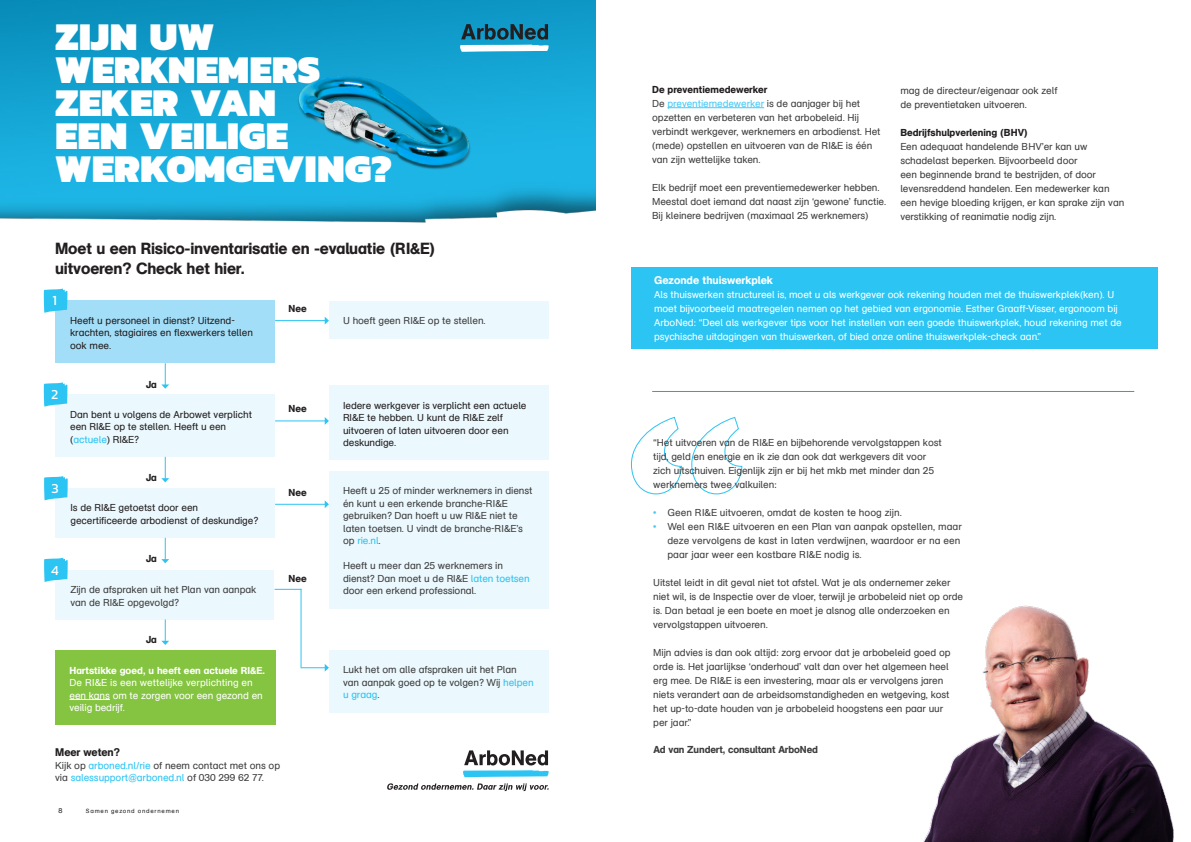
<style>
.page{position:relative;width:1191px;height:842px;background:#fff}
.page>*{position:absolute;margin:0;border:0;box-sizing:border-box;transform-origin:0 0}
.t1{font:900 40px/33px "Kanit";color:#fff}
.t2{font:16px/20px "AG Schoolbook Medium A";letter-spacing:-.01em;color:#231f20}
.t3{font:14px "Kanit";color:#fff}
.Alineakop_Bold_Wit_1{font:11px "AG Schoolbook Medium A";color:#fff}
.t4{font:11px "AG Schoolbook Medium A";letter-spacing:-.01em;color:#231f20}
.alineatekst_10{font:10px/14px "AG Schoolbook Regular A";letter-spacing:-.01em;color:#3e3e3f}
.alineatekst_10_WIT{font:10px/14px "AG Schoolbook Regular A";letter-spacing:-.01em;color:#fff}
.t5{font:10px/12.5px "AG Schoolbook Regular A";letter-spacing:-.01em;color:#231f20}
.Platte_tekst{font:10px/12.5px "AG Schoolbook Regular A";letter-spacing:-.01em;color:#3e3e3f}
.Alineakop_zwart_bold{font:10px "AG Schoolbook Medium A";color:#231f20}
.t6{font:10px "AG Schoolbook Medium A";color:#fff}
.t7{font:10px "AG Schoolbook Medium A";letter-spacing:-.01em;color:#3e3e3f}
.JA_NEE{font:10px "AG Schoolbook Medium A";letter-spacing:-.01em;color:#231f20}
.t8{font:7px "AG Schoolbook Regular A";color:#231f20}
.t9{font:6px "AG Schoolbook Regular A";letter-spacing:.13em;color:#231f20}
.s1{color:#2bc4f3}
.s2{color:#47c9f4}
</style>
<div class="page">
<svg style="left:631px;top:416px;width:112px;height:79px"></svg>
<hr style="left:652px;top:391px;width:482px;height:1px;background:#00aeef">
<img style="left:923px;top:605px;width:251px;height:237px">
<hr style="left:667px;top:107px;width:97px;height:1px;background:#47c9f4">
<div style="left:631px;top:267px;width:526px;height:82px;background:#2bc4f3"></div>
<div style="left:329px;top:301px;width:220px;height:37px;background:#ebf8fd"></div>
<img style="left:0;top:0;width:595px;height:222px">
<svg style="left:460px;top:24px;width:89px;height:28px;background:#36849e"></svg>
<img style="left:279px;top:47px;width:241px;height:176px">
<div style="left:56px;top:301px;width:219px;height:62px;background:#a3def8"></div>
<svg style="left:44px;top:289px;width:23px;height:24px"></svg>
<div style="left:56px;top:394px;width:219px;height:63px;background:#ebf8fd"></div>
<svg style="left:44px;top:382px;width:23px;height:25px"></svg>
<div style="left:56px;top:488px;width:219px;height:50px;background:#ebf8fd"></div>
<svg style="left:44px;top:476px;width:24px;height:25px"></svg>
<div style="left:56px;top:570px;width:218px;height:50px;background:#ebf8fd"></div>
<svg style="left:44px;top:558px;width:24px;height:24px"></svg>
<div style="left:329px;top:385px;width:220px;height:75px;background:#ebf8fd"></div>
<div style="left:329px;top:471px;width:220px;height:137px;background:#ebf8fd"></div>
<div style="left:329px;top:650px;width:220px;height:62px;background:#ebf8fd"></div>
<div style="left:56px;top:651px;width:220px;height:74px;background:#84c440"></div>
<hr style="left:69px;top:699px;width:41px;height:1px;background:#fff">
<svg style="left:161px;top:363px;width:8px;height:26px"></svg>
<hr style="left:275px;top:320px;width:50px;height:1px;background:#2bc4f3">
<svg style="left:325px;top:317px;width:4px;height:7px"></svg>
<hr style="left:275px;top:420px;width:50px;height:1px;background:#2bc4f3">
<svg style="left:325px;top:417px;width:4px;height:8px"></svg>
<hr style="left:275px;top:504px;width:50px;height:1px;background:#2bc4f3">
<svg style="left:325px;top:500px;width:4px;height:8px"></svg>
<svg style="left:301px;top:664px;width:28px;height:8px"></svg>
<svg style="left:161px;top:457px;width:8px;height:25px"></svg>
<svg style="left:161px;top:538px;width:8px;height:25px"></svg>
<svg style="left:161px;top:619px;width:8px;height:26px"></svg>
<hr style="left:300px;top:589px;width:1px;height:79px;background:#2bc4f3">
<svg style="left:275px;top:589px;width:26px;height:1px"></svg>
<svg style="left:463px;top:750px;width:86px;height:27px"></svg>
<svg style="left:387px;top:783px;width:162px;height:8px"></svg>
<p class="t1" style="left:55px;top:18px;width:338px">ZIJN UW<br>WERKNEMERS<br>ZEKER VAN<br>EEN VEILIGE<br>WERKOMGEVING?</p>
<p class="t2" style="left:55px;top:239px;width:382px">Moet u een Risico-inventarisatie en -evaluatie (RI&amp;E) uitvoeren? Check het hier.</p>
<p class="t3" style="left:53px;top:291px;width:6px">1</p>
<p class="JA_NEE" style="left:289px;top:302px;width:20px">Nee</p>
<p class="t5" style="left:70px;top:314px;width:166px">Heeft u personeel in dienst? Uitzend-</p>
<p class="alineatekst_10" style="left:343px;top:314px;width:144px">U hoeft geen RI&amp;E op te stellen.</p>
<p class="t5" style="left:70px;top:327px;width:184px">krachten, stagiaires en flexwerkers tellen ook mee.</p>
<p class="t3" style="left:51px;top:384px;width:9px">2</p>
<p class="t3" style="left:51px;top:478px;width:9px">3</p>
<p class="t3" style="left:51px;top:560px;width:9px">4</p>
<p class="JA_NEE" style="left:146px;top:378px;width:12px">Ja</p>
<p class="t5" style="left:70px;top:408px;width:183px">Dan bent u volgens de Arbowet verplicht een RI&amp;E op te stellen. Heeft u een (<span class="s1">actuele</span>) RI&amp;E?</p>
<p class="JA_NEE" style="left:146px;top:471px;width:12px">Ja</p>
<p class="t5" style="left:70px;top:502px;width:189px">Is de RI&amp;E getoetst door een gecertificeerde arbodienst of deskundige?</p>
<p class="JA_NEE" style="left:146px;top:552px;width:12px">Ja</p>
<p class="alineatekst_10" style="left:70px;top:583px;width:187px;line-height:12.5px">Zijn de afspraken uit het Plan van aanpak van de RI&amp;E opgevolgd?</p>
<p class="JA_NEE" style="left:289px;top:403px;width:20px">Nee</p>
<p class="JA_NEE" style="left:289px;top:486px;width:20px">Nee</p>
<p class="JA_NEE" style="left:289px;top:572px;width:20px">Nee</p>
<p class="t5" style="left:343px;top:399px;width:185px">Iedere werkgever is verplicht een actuele<br>RI&amp;E te hebben. U kunt de RI&amp;E zelf uitvoeren of laten uitvoeren door een deskundige.</p>
<p class="Platte_tekst" style="left:343px;top:485px;width:191px">Heeft u 25 of minder werknemers in dienst én kunt u een erkende branche-RI&amp;E gebruiken? Dan hoeft u uw RI&amp;E niet te laten toetsen. U vindt de branche-RI&amp;E’s op <span class="s1">rie.nl</span>.</p>
<p class="Platte_tekst" style="left:343px;top:560px;width:188px">Heeft u meer dan 25 werknemers in dienst? Dan moet u de RI&amp;E <span class="s1">laten toetsen </span>door een erkend professional.</p>
<p class="JA_NEE" style="left:146px;top:634px;width:12px">Ja</p>
<p class="t6" style="left:69px;top:664px;width:197px">Hartstikke goed, u heeft een actuele RI&amp;E.</p>
<p class="alineatekst_10_WIT" style="left:69px;top:676px;width:195px;line-height:12.5px">De RI&amp;E is een wettelijke verplichting en een kans om te zorgen voor een gezond en veilig bedrijf.</p>
<p class="t4" style="left:55px;top:746px;width:66px">Meer weten?</p>
<p class="alineatekst_10" style="left:55px;top:759px;width:226px;line-height:12.5px">Kijk op <span class="s1">arboned.nl/rie</span> of neem contact met ons op via <span class="s1">salessupport@arboned.nl</span> of 030 299 62 77.</p>
<p class="t8" style="left:58px;top:807px;width:5px">8</p>
<p class="t9" style="left:86px;top:808px;width:95px">Samen gezond ondernemen</p>
<p class="alineatekst_10" style="left:343px;top:664px;width:192px;line-height:12.5px">Lukt het om alle afspraken uit het Plan van aanpak goed op te volgen? Wij <span class="s1">helpen u graag</span>.</p>
<p class="Alineakop_zwart_bold" style="left:652px;top:83px;width:117px">De preventiemedewerker</p>
<p class="alineatekst_10" style="left:652px;top:97px;width:230px">De <span class="s2">preventiemedewerker</span> is de aanjager bij het opzetten en verbeteren van het arbobeleid. Hij verbindt werkgever, werknemers en arbodienst. Het (mede) opstellen en uitvoeren van de RI&amp;E is één van zijn wettelijke taken.</p>
<p class="alineatekst_10" style="left:652px;top:181px;width:235px">Elk bedrijf moet een preventiemedewerker hebben.<br>Meestal doet iemand dat naast zijn ‘gewone’ functie.<br>Bij kleinere bedrijven (maximaal 25 werknemers)</p>
<p class="alineatekst_10" style="left:900px;top:84px;width:159px">mag de directeur/eigenaar ook zelf</p>
<p class="alineatekst_10" style="left:900px;top:98px;width:128px">de preventietaken uitvoeren.</p>
<p class="Alineakop_zwart_bold" style="left:900px;top:127px;width:129px">Bedrijfshulpverlening (BHV)</p>
<p class="alineatekst_10" style="left:900px;top:140px;width:225px">Een adequaat handelende BHV’er kan uw schadelast beperken. Bijvoorbeeld door<br>een beginnende brand te bestrijden, of door levensreddend handelen. Een medewerker kan een hevige bloeding krijgen, er kan sprake zijn van verstikking of reanimatie nodig zijn.</p>
<p class="Alineakop_Bold_Wit_1" style="left:654px;top:274px;width:120px">Gezonde thuiswerkplek</p>
<p class="alineatekst_10_WIT" style="left:654px;top:288px;width:469px">Als thuiswerken structureel is, moet u als werkgever ook rekening houden met de thuiswerkplek(ken). U moet bijvoorbeeld maatregelen nemen op het gebied van ergonomie. Esther Graaff-Visser, ergonoom bij ArboNed: “Deel als werkgever tips voor het instellen van een goede thuiswerkplek, houd rekening met de psychische uitdagingen van thuiswerken, of bied onze online thuiswerkplek-check aan.”</p>
<p class="alineatekst_10" style="left:653px;top:435px;width:290px">“Het uitvoeren van de RI&amp;E en bijbehorende vervolgstappen kost tijd, geld en energie en ik zie dan ook dat werkgevers dit voor zich uitschuiven. Eigenlijk zijn er bij het mkb met minder dan 25 werknemers twee valkuilen:</p>
<p class="alineatekst_10" style="left:653px;top:505px;width:250px"><span class="s2">•</span> Geen RI&amp;E uitvoeren, omdat de kosten te hoog zijn.</p>
<p class="alineatekst_10" style="left:667px;top:519px;width:296px;text-indent:-14px"><span class="s2">•</span> Wel een RI&amp;E uitvoeren en een Plan van aanpak opstellen, maar deze vervolgens de kast in laten verdwijnen, waardoor er na een paar jaar weer een kostbare RI&amp;E nodig is.</p>
<p class="alineatekst_10" style="left:653px;top:575px;width:311px">Uitstel leidt in dit geval niet tot afstel. Wat je als ondernemer zeker niet wil, is de Inspectie over de vloer, terwijl je arbobeleid niet op orde is. Dan betaal je een boete en moet je alsnog alle onderzoeken en vervolgstappen uitvoeren.</p>
<p class="alineatekst_10" style="left:653px;top:645px;width:299px">Mijn advies is dan ook altijd: zorg ervoor dat je arbobeleid goed op orde is. Het jaarlijkse ‘onderhoud’ valt dan over het algemeen heel erg mee. De RI&amp;E is een investering, maar als er vervolgens jaren niets verandert aan de arbeidsomstandigheden en wetgeving, kost het up-to-date houden van je arbobeleid hoogstens een paar uur per jaar.”</p>
<p class="t7" style="left:653px;top:744px;width:166px">Ad van Zundert, consultant ArboNed</p>
</div>
